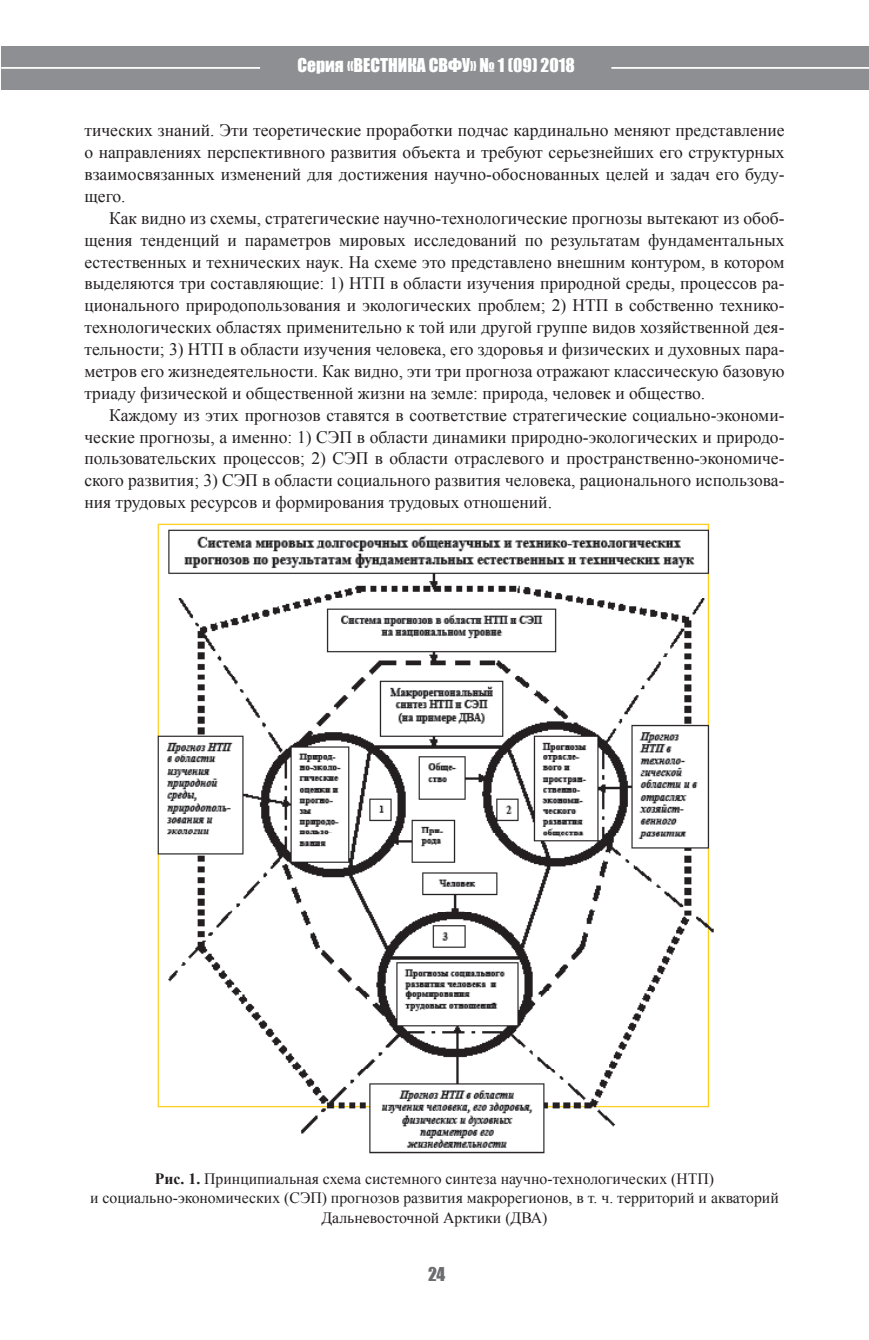
<style>
.page{position:relative;width:869px;height:1340px;background:#fff}
.page>*{position:absolute;margin:0;border:0;box-sizing:border-box;transform-origin:0 0}
.Обычный{font:17.5px/21.9px "Times New Roman";color:#231f20;text-align:justify}
.Default{font:17.5px/21.9px "Times New Roman";color:#231f20;text-align:justify}
.t1{font:17.5px "Impact";color:#fff}
.t2{font:17.5px "Impact";color:#6c6d70}
.Стиль_абзаца_5{font:15.75px/19.2px "Times New Roman";color:#231f20;text-align:center}
.s1{font-weight:700}
</style>
<div class="page">
<div style="left:1px;top:46px;width:867px;height:44px;background:#8d8f92"></div>
<hr style="left:1px;top:67px;width:259px;height:2px;background:#fff">
<hr style="left:611px;top:67px;width:257px;height:2px;background:#fff">
<img style="left:157px;top:523px;width:557px;height:631px">
<p class="t1" style="left:297px;top:52px;width:279px">Серия «ВЕСТНИКА СВФУ» № 1 (09) 2018</p>
<p class="Default" style="left:84px;top:119px;width:701px">тических знаний. Эти теоретические проработки подчас кардинально меняют представление о направлениях перспективного развития объекта и требуют серьезнейших его структурных взаимосвязанных изменений для достижения научно-обоснованных целей и задач его буду&shy;щего.</p>
<p class="Обычный" style="left:84px;top:207px;width:701px;text-indent:25px">Как видно из схемы, стратегические научно-технологические прогнозы вытекают из обоб&shy;щения тенденций и параметров мировых исследований по результатам фундаментальных естественных и технических наук. На схеме это представлено внешним контуром, в котором выделяются три составляющие: 1) НТП в области изучения природной среды, процессов ра&shy;ционального природопользования и экологических проблем; 2) НТП в собственно технико&shy;технологических областях применительно к той или другой группе видов хозяйственной дея&shy;тельности; 3) НТП в области изучения человека, его здоровья и физических и духовных пара&shy;метров его жизнедеятельности. Как видно, эти три прогноза отражают классическую базовую триаду физической и общественной жизни на земле: природа, человек и общество.</p>
<p class="Обычный" style="left:84px;top:403px;width:701px;text-indent:25px">Каждому из этих прогнозов ставятся в соответствие стратегические социально-экономи&shy;ческие прогнозы, а именно: 1) СЭП в области динамики природно-экологических и природо&shy;пользовательских процессов; 2) СЭП в области отраслевого и пространственно-экономиче&shy;ского развития; 3) СЭП в области социального развития человека, рационального использова&shy;ния трудовых ресурсов и формирования трудовых отношений.</p>
<p class="Стиль_абзаца_5" style="left:155px;top:1168px;width:560px"><span class="s1">Рис. 1.</span> Принципиальная схема системного синтеза научно-технологических (НТП)</p>
<p class="Стиль_абзаца_5" style="left:90px;top:1188px;width:689px">и социально-экономических (СЭП) прогнозов развития макрорегионов, в т. ч. территорий и акваторий<br>Дальневосточной Арктики (ДВА)</p>
<p class="t2" style="left:428px;top:1260px;width:19px">24</p>
</div>
